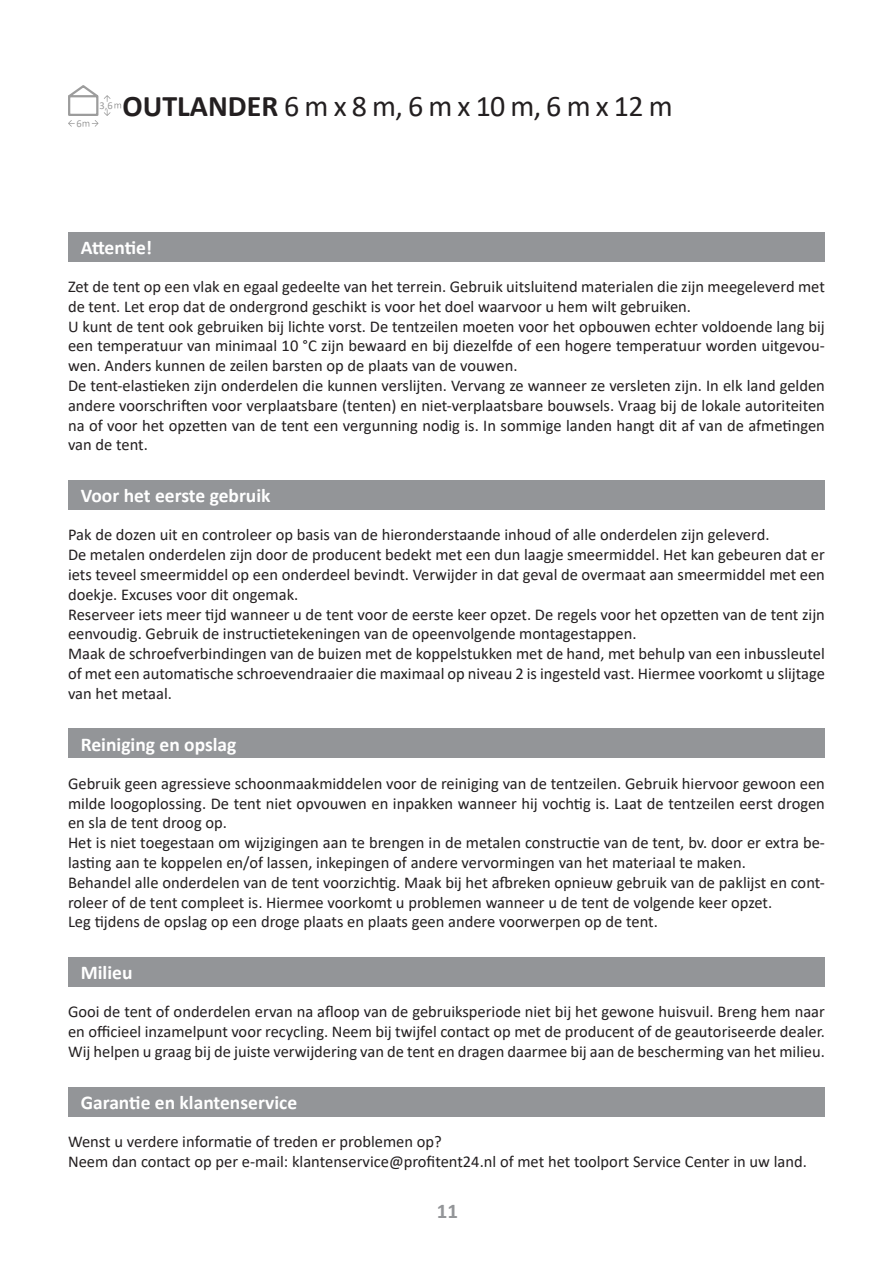
<style>
.page{position:relative;width:893px;height:1263px;background:#fff}
.page>*{position:absolute;margin:0;border:0;box-sizing:border-box;transform-origin:0 0}
.t1{font:30px "Calibri";color:#231f20}
.t2{font:700 21px "Calibri";color:#939598}
.t3{font:700 19.5px "Calibri";color:#fff}
.t4{font:16.5px/19.8px "Calibri";color:#231f20}
.t5{font:10.5px "Calibri";color:#9c9c9c}
.s1{font-weight:700}
</style>
<div class="page">
<svg style="left:68px;top:85px;width:53px;height:42px"></svg>
<div style="left:68px;top:232px;width:757px;height:30px;background:#939598"></div>
<div style="left:68px;top:480px;width:757px;height:30px;background:#939598"></div>
<div style="left:68px;top:728px;width:757px;height:30px;background:#939598"></div>
<div style="left:68px;top:957px;width:757px;height:30px;background:#939598"></div>
<div style="left:68px;top:1087px;width:757px;height:29px;background:#939598"></div>
<p class="t5" style="left:76px;top:116px;width:7px">6</p>
<p class="t5" style="left:100px;top:98px;width:15px">3,6</p>
<h1 class="t1" style="left:122px;top:85px;width:552px"><span class="s1">OUTLANDER</span> 6 m x 8 m, 6 m x 10 m, 6 m x 12 m</h1>
<p class="t3" style="left:81px;top:234px;width:73px">Attentie!</p>
<p class="t4" style="left:68px;top:276px;width:758px">Zet de tent op een vlak en egaal gedeelte van het terrein. Gebruik uitsluitend materialen die zijn meegeleverd met de tent. Let erop dat de ondergrond geschikt is voor het doel waarvoor u hem wilt gebruiken.<br>U kunt de tent ook gebruiken bij lichte vorst. De tentzeilen moeten voor het opbouwen echter voldoende lang bij een temperatuur van minimaal 10 °C zijn bewaard en bij diezelfde of een hogere temperatuur worden uitgevou&shy;wen. Anders kunnen de zeilen barsten op de plaats van de vouwen.<br>De tent-elastieken zijn onderdelen die kunnen verslijten. Vervang ze wanneer ze versleten zijn. In elk land gelden andere voorschriften voor verplaatsbare (tenten) en niet-verplaatsbare bouwsels. Vraag bij de lokale autoriteiten na of voor het opzetten van de tent een vergunning nodig is. In sommige landen hangt dit af van de afmetingen van de tent.</p>
<p class="t3" style="left:81px;top:482px;width:191px">Voor het eerste gebruik</p>
<p class="t4" style="left:68px;top:525px;width:758px">Pak de dozen uit en controleer op basis van de hieronderstaande inhoud of alle onderdelen zijn geleverd.<br>De metalen onderdelen zijn door de producent bedekt met een dun laagje smeermiddel. Het kan gebeuren dat er iets teveel smeermiddel op een onderdeel bevindt. Verwijder in dat geval de overmaat aan smeermiddel met een doekje. Excuses voor dit ongemak.<br>Reserveer iets meer tijd wanneer u de tent voor de eerste keer opzet. De regels voor het opzetten van de tent zijn eenvoudig. Gebruik de instructietekeningen van de opeenvolgende montagestappen.<br>Maak de schroefverbindingen van de buizen met de koppelstukken met de hand, met behulp van een inbussleutel of met een automatische schroevendraaier die maximaal op niveau 2 is ingesteld vast. Hiermee voorkomt u slijtage van het metaal.</p>
<p class="t3" style="left:81px;top:731px;width:157px">Reiniging en opslag</p>
<p class="t4" style="left:68px;top:773px;width:758px">Gebruik geen agressieve schoonmaakmiddelen voor de reiniging van de tentzeilen. Gebruik hiervoor gewoon een milde loogoplossing. De tent niet opvouwen en inpakken wanneer hij vochtig is. Laat de tentzeilen eerst drogen en sla de tent droog op.<br>Het is niet toegestaan om wijzigingen aan te brengen in de metalen constructie van de tent, bv. door er extra be&shy;lasting aan te koppelen en/of lassen, inkepingen of andere vervormingen van het materiaal te maken.<br>Behandel alle onderdelen van de tent voorzichtig. Maak bij het afbreken opnieuw gebruik van de paklijst en cont&shy;roleer of de tent compleet is. Hiermee voorkomt u problemen wanneer u de tent de volgende keer opzet.<br>Leg tijdens de opslag op een droge plaats en plaats geen andere voorwerpen op de tent.</p>
<p class="t3" style="left:81px;top:959px;width:53px">Milieu</p>
<p class="t4" style="left:68px;top:1001px;width:758px;text-align:justify">Gooi de tent of onderdelen ervan na afloop van de gebruiksperiode niet bij het gewone huisvuil. Breng hem naar en officieel inzamelpunt voor recycling. Neem bij twijfel contact op met de producent of de geautoriseerde dealer.<br>Wij helpen u graag bij de juiste verwijdering van de tent en dragen daarmee bij aan de bescherming van het milieu.</p>
<p class="t3" style="left:81px;top:1089px;width:218px">Garantie en klantenservice</p>
<p class="t4" style="left:68px;top:1131px;width:740px">Wenst u verdere informatie of treden er problemen op?<br>Neem dan contact op per e-mail: klantenservice@profitent24.nl of met het toolport Service Center in uw land.</p>
<p class="t2" style="left:437px;top:1196px;width:23px">11</p>
</div>
